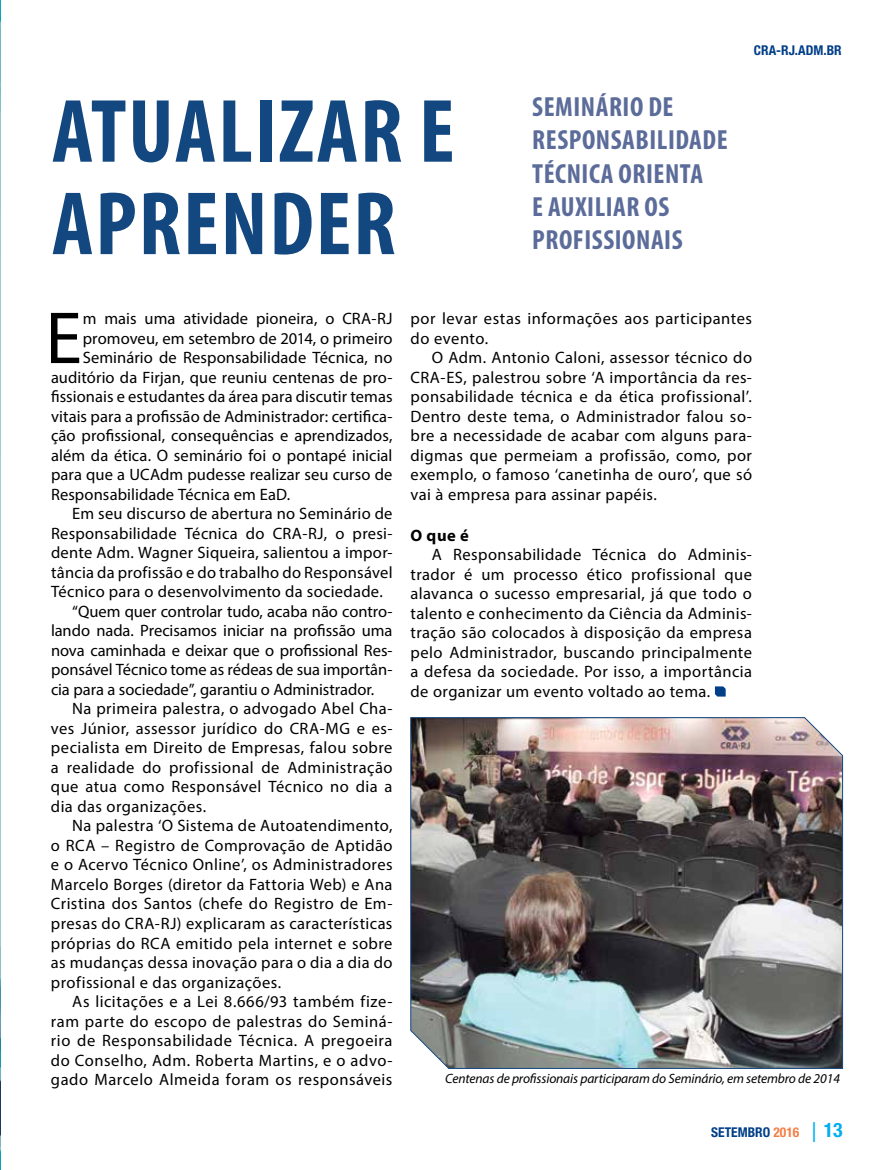
<style>
.page{position:relative;width:893px;height:1170px;background:#fff}
.page>*{position:absolute;margin:0;border:0;box-sizing:border-box;transform-origin:0 0}
.t1{font:700 condensed 90.75px/92.4px "Myriad Pro";letter-spacing:.02em;color:#134780}
.t2{font:74.4px "Myriad Pro";color:#000}
.t3{font:700 condensed 27.75px/33.3px "Myriad Pro";letter-spacing:.02em;color:#5c6c9a}
.t4{font:16.5px/19.5px "Myriad Pro";letter-spacing:.02em;color:#000;text-align:justify}
.t5{font:16.5px "Myriad Pro";letter-spacing:-.005em;color:#000}
.t6{font:700 16.5px "Myriad Pro";color:#000}
.t7{font:italic 13.5px "Myriad Pro";letter-spacing:-.01em;color:#000}
.t8{font:700 condensed 13.5px "Helvetica Neue LT Pro";color:#003e88}
.s1{color:#f57f48}
.s2{font-family:"Optima";font-stretch:normal;font-size:19.8px;color:#00aeef}
.s3{font-family:"Helvetica Neue LT Std";font-size:19.8px;color:#00aeef}
</style>
<div class="page">
<svg style="left:715px;top:686px;width:11px;height:10px"></svg>
<img style="left:410px;top:717px;width:433px;height:351px">
<img style="left:0;top:0;width:1px;height:1169px">
<h1 class="t1" style="left:52px;top:83px;width:404px">ATUALIZAR E<br>APRENDER</h1>
<h3 class="t3" style="left:532px;top:90px;width:197px">SEMINÁRIO DE<br>RESPONSABILIDADE<br>TÉCNICA ORIENTA<br>E AUXILIAR OS<br>PROFISSIONAIS</h3>
<p class="t8" style="left:754px;top:42px;width:89px">CRA-RJ.ADM.BR</p>
<h2 class="t2" style="left:45px;top:292px;width:38px">E</h2>
<p class="t4" style="left:83px;top:308px;width:311px">m mais uma atividade pioneira, o CRA-RJ</p>
<p class="t4" style="left:83px;top:328px;width:311px">promoveu, em setembro de 2014, o primeiro</p>
<p class="t4" style="left:83px;top:347px;width:311px">Seminário de Responsabilidade Técnica, no</p>
<p class="t4" style="left:51px;top:367px;width:343px">auditório da Firjan, que reuniu centenas de pro-</p>
<p class="t4" style="left:51px;top:386px;width:343px">fissionais e estudantes da área para discutir temas</p>
<p class="t4" style="left:51px;top:406px;width:343px">vitais para a profissão de Administrador: certifica-</p>
<p class="t4" style="left:51px;top:425px;width:343px">ção profissional, consequências e aprendizados,</p>
<p class="t4" style="left:51px;top:445px;width:343px">além da ética. O seminário foi o pontapé inicial</p>
<p class="t4" style="left:51px;top:464px;width:343px">para que a UCAdm pudesse realizar seu curso de</p>
<p class="t4" style="left:51px;top:484px;width:241px">Responsabilidade Técnica em EaD.</p>
<p class="t4" style="left:72px;top:503px;width:322px">Em seu discurso de abertura no Seminário de</p>
<p class="t4" style="left:51px;top:523px;width:343px">Responsabilidade Técnica do CRA-RJ, o presi-</p>
<p class="t4" style="left:51px;top:542px;width:343px">dente Adm. Wagner Siqueira, salientou a impor-</p>
<p class="t4" style="left:51px;top:562px;width:343px">tância da profissão e do trabalho do Responsável</p>
<p class="t4" style="left:51px;top:581px;width:333px">Técnico para o desenvolvimento da sociedade.</p>
<p class="t5" style="left:72px;top:601px;width:322px">“Quem quer controlar tudo, acaba não contro-</p>
<p class="t5" style="left:51px;top:620px;width:343px">lando nada. Precisamos iniciar na profissão uma</p>
<p class="t5" style="left:51px;top:640px;width:343px">nova caminhada e deixar que o profissional Res-</p>
<p class="t5" style="left:51px;top:659px;width:343px">ponsável Técnico tome as rédeas de sua importân-</p>
<p class="t5" style="left:51px;top:679px;width:325px">cia para a sociedade”, garantiu o Administrador.</p>
<p class="t4" style="left:72px;top:698px;width:322px">Na primeira palestra, o advogado Abel Cha-</p>
<p class="t4" style="left:51px;top:718px;width:343px">ves Júnior, assessor jurídico do CRA-MG e es-</p>
<p class="t4" style="left:51px;top:737px;width:343px">pecialista em Direito de Empresas, falou sobre</p>
<p class="t4" style="left:51px;top:757px;width:343px">a realidade do profissional de Administração</p>
<p class="t4" style="left:51px;top:776px;width:343px">que atua como Responsável Técnico no dia a</p>
<p class="t4" style="left:51px;top:796px;width:157px">dia das organizações.</p>
<p class="t4" style="left:72px;top:815px;width:322px">Na palestra ‘O Sistema de Autoatendimento,</p>
<p class="t4" style="left:51px;top:835px;width:343px">o RCA – Registro de Comprovação de Aptidão</p>
<p class="t4" style="left:51px;top:854px;width:343px">e o Acervo Técnico Online’, os Administradores</p>
<p class="t4" style="left:51px;top:874px;width:343px">Marcelo Borges (diretor da Fattoria Web) e Ana</p>
<p class="t4" style="left:51px;top:893px;width:343px">Cristina dos Santos (chefe do Registro de Em-</p>
<p class="t4" style="left:51px;top:913px;width:343px">presas do CRA-RJ) explicaram as características</p>
<p class="t4" style="left:51px;top:932px;width:343px">próprias do RCA emitido pela internet e sobre</p>
<p class="t4" style="left:51px;top:952px;width:343px">as mudanças dessa inovação para o dia a dia do</p>
<p class="t4" style="left:51px;top:971px;width:232px">profissional e das organizações.</p>
<p class="t4" style="left:72px;top:991px;width:322px">As licitações e a Lei 8.666/93 também fize-</p>
<p class="t4" style="left:51px;top:1010px;width:343px">ram parte do escopo de palestras do Seminá-</p>
<p class="t4" style="left:51px;top:1030px;width:343px">rio de Responsabilidade Técnica. A pregoeira</p>
<p class="t4" style="left:51px;top:1049px;width:343px">do Conselho, Adm. Roberta Martins, e o advo-</p>
<p class="t4" style="left:51px;top:1069px;width:343px">gado Marcelo Almeida foram os responsáveis</p>
<p class="t4" style="left:410px;top:308px;width:343px">por levar estas informações aos participantes do evento.</p>
<p class="t4" style="left:410px;top:347px;width:343px;text-indent:21px">O Adm. Antonio Caloni, assessor técnico do CRA-ES, palestrou sobre ‘A importância da res&shy;ponsabilidade técnica e da ética profissional’.<br>Dentro deste tema, o Administrador falou so&shy;bre a necessidade de acabar com alguns para&shy;digmas que permeiam a profissão, como, por exemplo, o famoso ‘canetinha de ouro’, que só vai à empresa para assinar papéis.</p>
<p class="t6" style="left:410px;top:524px;width:60px">O que é</p>
<p class="t4" style="left:410px;top:544px;width:343px;text-indent:21px">A Responsabilidade Técnica do Adminis&shy;trador é um processo ético profissional que alavanca o sucesso empresarial, já que todo o talento e conhecimento da Ciência da Adminis&shy;tração são colocados à disposição da empresa pelo Administrador, buscando principalmente a defesa da sociedade. Por isso, a importância de organizar um evento voltado ao tema.</p>
<p class="t7" style="left:445px;top:1070px;width:396px">Centenas de profissionais participaram do Seminário, em setembro de 2014</p>
<p class="t8" style="left:711px;top:1124px;width:133px">SETEMBRO <span class="s1">2016</span> <span class="s2">|</span> <span class="s3">13</span></p>
</div>
